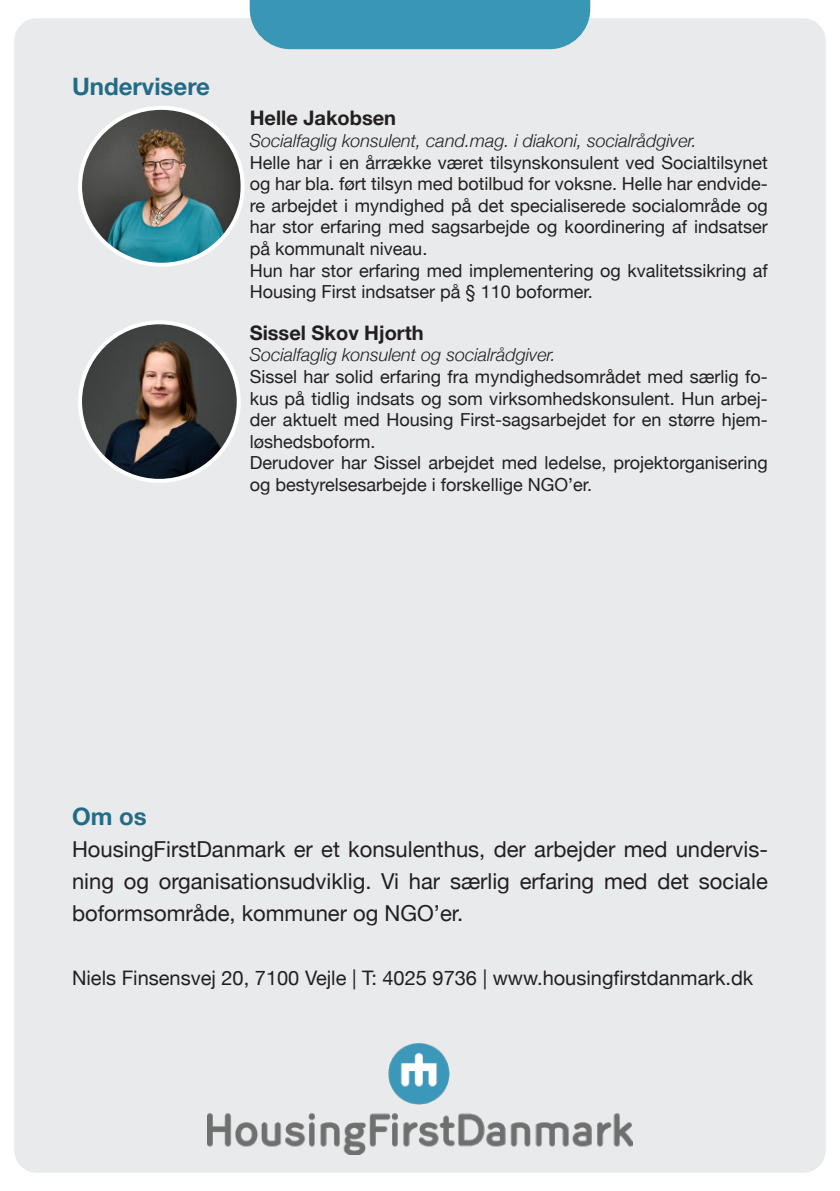
<style>
.page{position:relative;width:840px;height:1191px;background:#fff}
.page>*{position:absolute;margin:0;border:0;box-sizing:border-box;transform-origin:0 0}
.t1{font:700 24px "Helvetica Neue";color:#246c85}
.t2{font:22px/32px "Helvetica Neue";color:#231f20;text-align:justify}
.t3{font:20px "Helvetica Neue";color:#231f20}
.t4{font:700 20px "Helvetica Neue";color:#231f20}
.t5{font:18px/21.6px "Helvetica Neue";color:#231f20}
.t6{font:italic 300 18px "Helvetica Neue";color:#231f20}
</style>
<div class="page">
<div style="left:14px;top:18px;width:811px;height:1154px;background:#e9eaeb;border-radius:23px"></div>
<img style="left:207px;top:1043px;width:425px;height:111px">
<div style="left:249px;top:0;width:342px;height:50px;background:#3a96b5"></div>
<img style="left:80px;top:322px;width:158px;height:159px;border-radius:79px">
<div style="left:78px;top:320px;width:162px;height:163px;border:4px solid #fff;border-radius:50%"></div>
<img style="left:83px;top:108px;width:157px;height:154px">
<div style="left:78px;top:106px;width:166px;height:161px;border:4px solid #fff;border-radius:50%"></div>
<h1 class="t1" style="left:72px;top:78px;width:139px">Undervisere</h1>
<p class="t4" style="left:249px;top:111px;width:148px">Helle Jakobsen</p>
<p class="t6" style="left:249px;top:133px;width:448px">Socialfaglig konsulent, cand.mag. i diakoni, socialrådgiver.</p>
<p class="t5" style="left:249px;top:153px;width:519px">Helle har i en årrække været tilsynskonsulent ved Socialtilsynet og har bla. ført tilsyn med botilbud for voksne. Helle har endvide&shy;re arbejdet i myndighed på det specialiserede socialområde og har stor erfaring med sagsarbejde og koordinering af indsatser på kommunalt niveau.<br>Hun har stor erfaring med implementering og kvalitetssikring af Housing First indsatser på § 110 boformer.</p>
<p class="t4" style="left:249px;top:325px;width:175px">Sissel Skov Hjorth</p>
<p class="t6" style="left:249px;top:347px;width:307px">Socialfaglig konsulent og socialrådgiver.</p>
<p class="t5" style="left:249px;top:367px;width:519px">Sissel har solid erfaring fra myndighedsområdet med særlig fo&shy;kus på tidlig indsats og som virksomhedskonsulent. Hun arbej&shy;der aktuelt med Housing First-sagsarbejdet for en større hjem&shy;løshedsboform.<br>Derudover har Sissel arbejdet med ledelse, projektorganisering og bestyrelsesarbejde i forskellige NGO’er.</p>
<h1 class="t1" style="left:72px;top:807px;width:76px">Om os</h1>
<p class="t2" style="left:72px;top:834px;width:697px">HousingFirstDanmark er et konsulenthus, der arbejder med undervis&shy;ning og organisationsudviklig. Vi har særlig erfaring med det sociale boformsområde, kommuner og NGO’er.</p>
<p class="t3" style="left:72px;top:963px;width:682px">Niels Finsensvej 20, 7100 Vejle | T: 4025 9736 | www.housingfirstdanmark.dk</p>
</div>
